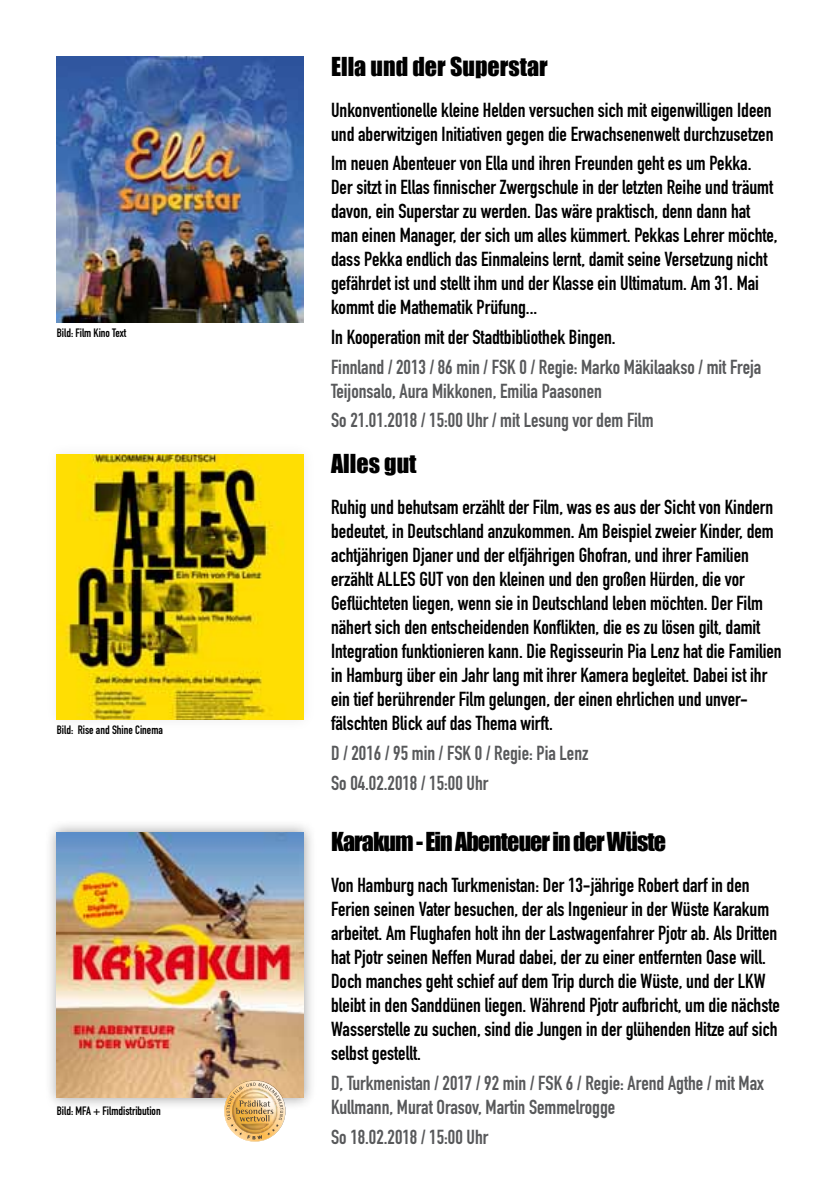
<style>
.page{position:relative;width:840px;height:1191px;background:#fff}
.page>*{position:absolute;margin:0;border:0;box-sizing:border-box;transform-origin:0 0}
.t1{font:24px "Impact";letter-spacing:-.04em;color:#000}
.t2{font:24px "Impact";color:#000}
.t3{font:20px/24px "DIN Engschrift";color:#000}
.t4{font:20px/24px "DIN Engschrift";color:#58595b}
.t5{font:12px "DIN Engschrift";color:#000}
</style>
<div class="page">
<div style="left:44px;top:441px;width:272px;height:292px;background:#000;opacity:.08"></div>
<img style="left:57px;top:454px;width:246px;height:265px">
<div style="left:44px;top:819px;width:272px;height:291px;background:#000;opacity:.38"></div>
<img style="left:57px;top:832px;width:246px;height:265px">
<img style="left:57px;top:57px;width:246px;height:265px">
<img style="left:224px;top:1080px;width:61px;height:61px">
<p class="t5" style="left:57px;top:325px;width:71px">Bild: Film Kino Text</p>
<p class="t5" style="left:57px;top:723px;width:108px">Bild: Rise and Shine Cinema</p>
<p class="t5" style="left:57px;top:1103px;width:105px">Bild: MFA + Filmdistribution</p>
<p class="t2" style="left:331px;top:48px;width:218px">Ella und der Superstar</p>
<p class="t3" style="left:331px;top:98px;width:443px">Unkonventionelle kleine Helden versuchen sich mit eigenwilligen Ideen und aberwitzigen Initiativen gegen die Erwachsenenwelt durchzusetzen</p>
<p class="t3" style="left:331px;top:151px;width:448px">Im neuen Abenteuer von Ella und ihren Freunden geht es um Pekka.<br>Der sitzt in Ellas finnischer Zwergschule in der letzten Reihe und träumt davon, ein Superstar zu werden. Das wäre praktisch, denn dann hat man einen Manager, der sich um alles kümmert. Pekkas Lehrer möchte, dass Pekka endlich das Einmaleins lernt, damit seine Versetzung nicht gefährdet ist und stellt ihm und der Klasse ein Ultimatum. Am 31. Mai kommt die Mathematik Prüfung...</p>
<p class="t3" style="left:331px;top:325px;width:286px">In Kooperation mit der Stadtbibliothek Bingen.</p>
<p class="t4" style="left:331px;top:355px;width:431px">Finnland / 2013 / 86 min / FSK 0 / Regie: Marko Mäkilaakso / mit Freja<br>Teijonsalo, Aura Mikkonen, Emilia Paasonen</p>
<p class="t4" style="left:331px;top:408px;width:324px">So 21.01.2018 / 15:00 Uhr / mit Lesung vor dem Film</p>
<p class="t2" style="left:331px;top:445px;width:87px">Alles gut</p>
<p class="t3" style="left:331px;top:495px;width:452px">Ruhig und behutsam erzählt der Film, was es aus der Sicht von Kindern bedeutet, in Deutschland anzukommen. Am Beispiel zweier Kinder, dem achtjährigen Djaner und der elfjährigen Ghofran, und ihrer Familien erzählt ALLES GUT von den kleinen und den großen Hürden, die vor Geflüchteten liegen, wenn sie in Deutschland leben möchten. Der Film nähert sich den entscheidenden Konflikten, die es zu lösen gilt, damit Integration funktionieren kann. Die Regisseurin Pia Lenz hat die Familien in Hamburg über ein Jahr lang mit ihrer Kamera begleitet. Dabei ist ihr ein tief berührender Film gelungen, der einen ehrlichen und unver&shy;fälschten Blick auf das Thema wirft.</p>
<p class="t4" style="left:331px;top:738px;width:259px;line-height:29.6px">D / 2016 / 95 min / FSK 0 / Regie: Pia Lenz<br>So 04.02.2018 / 15:00 Uhr</p>
<p class="t1" style="left:331px;top:823px;width:336px">Karakum - Ein Abenteuer in der Wüste</p>
<p class="t3" style="left:331px;top:873px;width:450px">Von Hamburg nach Turkmenistan: Der 13-jährige Robert darf in den Ferien seinen Vater besuchen, der als Ingenieur in der Wüste Karakum arbeitet. Am Flughafen holt ihn der Lastwagenfahrer Pjotr ab. Als Dritten hat Pjotr seinen Neffen Murad dabei, der zu einer entfernten Oase will.<br>Doch manches geht schief auf dem Trip durch die Wüste, und der LKW bleibt in den Sanddünen liegen. Während Pjotr aufbricht, um die nächste Wasserstelle zu suchen, sind die Jungen in der glühenden Hitze auf sich selbst gestellt.</p>
<p class="t4" style="left:331px;top:1071px;width:434px">D, Turkmenistan / 2017 / 92 min / FSK 6 / Regie: Arend Agthe / mit Max<br>Kullmann, Murat Orasov, Martin Semmelrogge</p>
<p class="t4" style="left:331px;top:1124px;width:159px">So 18.02.2018 / 15:00 Uhr</p>
</div>
